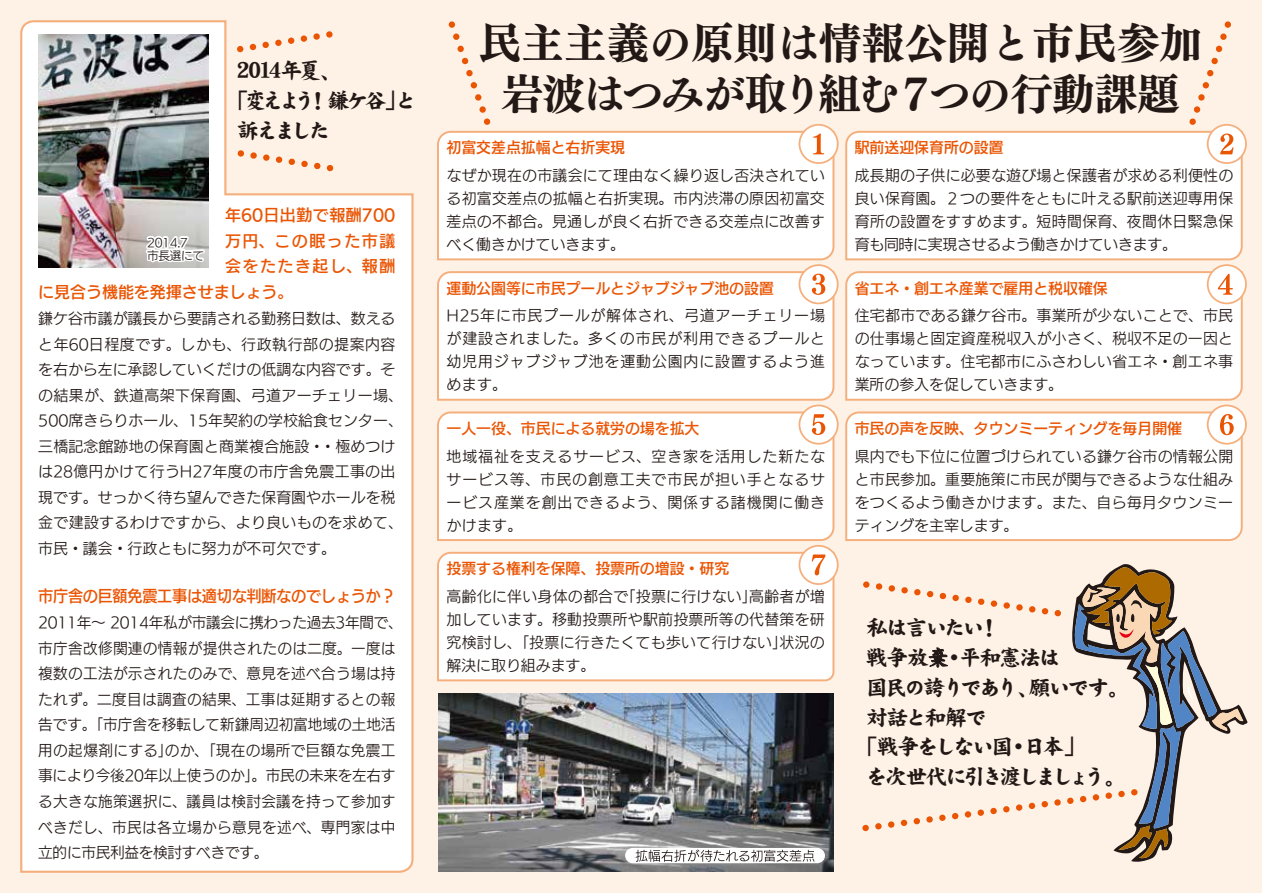
<style>
.page{position:relative;width:1263px;height:893px;background:#fff}
.page>*{position:absolute;margin:0;border:0;box-sizing:border-box;transform-origin:0 0}
.t1{font:42.45px/51px "Tsuku Min E";color:#221815;text-align:center}
.t2{font:21.3px "DF Kai Sho UB MP RKSJ H";letter-spacing:-.115em;color:#221815}
.t3{font:21.3px "DF Kai Sho UB MP RKSJ H";letter-spacing:-.165em;color:#221815}
.t4{font:21.3px "DF Kai Sho UB MP RKSJ H";letter-spacing:-.065em;color:#221815}
.t5{font:15.9px "New Rodin DB";color:#ea5504}
.t6{font:15.9px "New Rodin DB";letter-spacing:-.02em;color:#ea5504;scale:.95 1}
.t7{font:15.9px "New Rodin DB";letter-spacing:.1em;color:#ea5504}
.t8{font:14.85px/23px "New Rodin M";letter-spacing:.02em;color:#221815;text-align:justify}
.t9{font:14.85px "New Rodin DB";color:#ea5504}
.t10{font:11.7px/12.8px "New Rodin M";letter-spacing:-.025em;color:#221815}
.s1{font-family:"DF Kai Sho SB MP RKSJ H"}
</style>
<div class="page">
<div style="left:0;top:0;width:1262px;height:893px;background:#fef1e6"></div>
<svg style="left:20px;top:20px;width:394px;height:853px;background:#fefbf9"></svg>
<img style="left:38px;top:34px;width:170px;height:234px">
<svg style="left:233px;top:26px;width:109px;height:30px"></svg>
<svg style="left:228px;top:145px;width:109px;height:30px"></svg>
<svg style="left:448px;top:21px;width:43px;height:104px"></svg>
<svg style="left:862px;top:567px;width:381px;height:293px"></svg>
<div style="left:437px;top:130px;width:398px;height:131px;background:#fff"></div>
<div style="left:845px;top:130px;width:399px;height:131px;background:#fff"></div>
<div style="left:437px;top:270px;width:398px;height:131px;background:#fff"></div>
<div style="left:845px;top:270px;width:399px;height:131px;background:#fff"></div>
<div style="left:437px;top:410px;width:398px;height:131px;background:#fff"></div>
<div style="left:845px;top:410px;width:399px;height:131px;background:#fff"></div>
<div style="left:437px;top:551px;width:398px;height:131px;background:#fff"></div>
<div style="left:799px;top:125px;width:39px;height:38px;background:#fff;border-radius:50%"></div>
<div style="left:798px;top:124px;width:41px;height:40px;border:2px solid #f5af7d;border-radius:50%"></div>
<svg style="left:1208px;top:125px;width:38px;height:38px"></svg>
<div style="left:1207px;top:124px;width:40px;height:40px;border:2px solid #f5af7d;border-radius:50%"></div>
<div style="left:799px;top:265px;width:39px;height:38px;background:#fff;border-radius:50%"></div>
<div style="left:798px;top:264px;width:41px;height:40px;border:2px solid #f5af7d;border-radius:50%"></div>
<div style="left:1208px;top:265px;width:38px;height:38px;background:#fff;border-radius:50%"></div>
<div style="left:1207px;top:264px;width:40px;height:40px;border:2px solid #f5af7d;border-radius:50%"></div>
<div style="left:799px;top:405px;width:39px;height:39px;background:#fff;border-radius:50%"></div>
<div style="left:798px;top:405px;width:41px;height:40px;border:2px solid #f5af7d;border-radius:50%"></div>
<div style="left:1208px;top:405px;width:38px;height:39px;background:#fff;border-radius:50%"></div>
<div style="left:1207px;top:405px;width:40px;height:40px;border:2px solid #f5af7d;border-radius:50%"></div>
<div style="left:799px;top:546px;width:39px;height:38px;background:#fff;border-radius:50%"></div>
<div style="left:798px;top:545px;width:41px;height:40px;border:2px solid #f5af7d;border-radius:50%"></div>
<svg style="left:813px;top:134px;width:11px;height:20px"></svg>
<svg style="left:1184px;top:21px;width:52px;height:133px"></svg>
<svg style="left:812px;top:274px;width:13px;height:21px"></svg>
<svg style="left:1218px;top:274px;width:15px;height:21px"></svg>
<svg style="left:812px;top:414px;width:13px;height:21px"></svg>
<svg style="left:1220px;top:414px;width:14px;height:21px"></svg>
<svg style="left:812px;top:554px;width:13px;height:21px"></svg>
<svg style="left:144px;top:223px;width:70px;height:47px;background:#dededb"></svg>
<img style="left:438px;top:693px;width:395px;height:179px">
<div style="left:625px;top:848px;width:200px;height:15px;background:#fff;border-radius:8px"></div>
<svg style="left:636px;top:849px;width:178px;height:13px"></svg>
<h1 class="t1" style="left:479px;top:14px;width:724px">民主主義の原則は情報公開と市民参加岩波はつみが取り組む７つの行動課題</h1>
<p class="t9" style="left:446px;top:135px;width:180px">初富交差点拡幅と右折実現</p>
<p class="t8" style="left:446px;top:163px;width:380px">なぜか現在の市議会にて理由なく繰り返し否決されている初富交差点の拡幅と右折実現。市内渋滞の原因初富交差点の不都合。見通しが良く右折できる交差点に改善すべく働きかけていきます。</p>
<h2 class="t2" style="left:237px;top:60px;width:107px">2014年夏、</h2>
<h2 class="t2" style="left:226px;top:90px;width:192px">「変えよう！鎌ケ谷」と</h2>
<h2 class="t2" style="left:237px;top:119px;width:94px">訴えました</h2>
<p class="t9" style="left:855px;top:135px;width:150px">駅前送迎保育所の設置</p>
<p class="t8" style="left:855px;top:163px;width:380px">成長期の子供に必要な遊び場と保護者が求める利便性の良い保育園。２つの要件をともに叶える駅前送迎専用保育所の設置をすすめます。短時間保育、夜間休日緊急保育も同時に実現させるよう働きかけていきます。</p>
<p class="t5" style="left:225px;top:201px;width:172px">年60日出勤で報酬700</p>
<p class="t7" style="left:225px;top:227px;width:172px">万円、この眠った市議</p>
<p class="t7" style="left:225px;top:252px;width:172px">会をたたき起し、報酬</p>
<p class="t5" style="left:38px;top:278px;width:257px">に見合う機能を発揮させましょう。</p>
<p class="t8" style="left:38px;top:305px;width:366px;line-height:25.5px;text-align:left">鎌ケ谷市議が議長から要請される勤務日数は、数えると年60日程度です。しかも、行政執行部の提案内容を右から左に承認していくだけの低調な内容です。その結果が、鉄道高架下保育園、弓道アーチェリー場、<br>500席きらりホール、15年契約の学校給食センター、三橋記念館跡地の保育園と商業複合施設・・極めつけは28億円かけて行うH27年度の市庁舎免震工事の出現です。せっかく待ち望んできた保育園やホールを税金で建設するわけですから、より良いものを求めて、市民・議会・行政ともに努力が不可欠です。</p>
<p class="t6" style="left:38px;top:582px;width:377px">市庁舎の巨額免震工事は適切な判断なのでしょうか？</p>
<p class="t8" style="left:38px;top:609px;width:366px;line-height:25.5px;text-align:left">2011年～ 2014年私が市議会に携わった過去3年間で、市庁舎改修関連の情報が提供されたのは二度。一度は複数の工法が示されたのみで、意見を述べ合う場は持たれず。二度目は調査の結果、工事は延期するとの報告です。「市庁舎を移転して新鎌周辺初富地域の土地活用の起爆剤にする」のか、「現在の場所で巨額な免震工事により今後20年以上使うのか」。市民の未来を左右する大きな施策選択に、議員は検討会議を持って参加すべきだし、市民は各立場から意見を述べ、専門家は中立的に市民利益を検討すべきです。</p>
<h2 class="t2" style="left:866px;top:617px;width:135px">私は言いたい！</h2>
<p class="t10" style="left:147px;top:235px;width:59px">2014.7<br>市長選にて</p>
<p class="t9" style="left:446px;top:275px;width:329px">運動公園等に市民プールとジャブジャブ池の設置</p>
<p class="t8" style="left:446px;top:304px;width:380px">H25年に市民プールが解体され、弓道アーチェリー場が建設されました。多くの市民が利用できるプールと幼児用ジャブジャブ池を運動公園内に設置するよう進めます。</p>
<p class="t9" style="left:855px;top:275px;width:254px">省エネ・創エネ産業で雇用と税収確保</p>
<p class="t8" style="left:855px;top:304px;width:380px">住宅都市である鎌ケ谷市。事業所が少ないことで、市民の仕事場と固定資産税収入が小さく、税収不足の一因となっています。住宅都市にふさわしい省エネ・創エネ事業所の参入を促していきます。</p>
<p class="t9" style="left:855px;top:416px;width:329px">市民の声を反映、タウンミーティングを毎月開催</p>
<p class="t8" style="left:855px;top:444px;width:380px">県内でも下位に位置づけられている鎌ケ谷市の情報公開と市民参加。重要施策に市民が関与できるような仕組みをつくるよう働きかけます。また、自ら毎月タウンミーティングを主宰します。</p>
<p class="t9" style="left:446px;top:416px;width:254px">一人一役、市民による就労の場を拡大</p>
<p class="t8" style="left:446px;top:444px;width:380px">地域福祉を支えるサービス、空き家を活用した新たなサービス等、市民の創意工夫で市民が担い手となるサービス産業を創出できるよう、関係する諸機関に働きかけます。</p>
<p class="t9" style="left:446px;top:556px;width:284px">投票する権利を保障、投票所の増設・研究</p>
<p class="t8" style="left:446px;top:584px;width:380px">高齢化に伴い身体の都合で「投票に行けない」高齢者が増加しています。移動投票所や駅前投票所等の代替策を研究検討し、「投票に行きたくても歩いて行けない」状況の解決に取り組みます。</p>
<h2 class="t4" style="left:866px;top:647px;width:196px">戦争放<span class="s1">棄</span>・平和憲法は</h2>
<h2 class="t2" style="left:866px;top:676px;width:266px">国民の誇りであり、願いです。</h2>
<h2 class="t2" style="left:866px;top:706px;width:122px">対話と和解で</h2>
<h2 class="t2" style="left:855px;top:736px;width:232px">「戦争をしない国・日本」</h2>
<h2 class="t3" style="left:866px;top:766px;width:262px">を次世代に引き渡しましょう。</h2>
</div>
